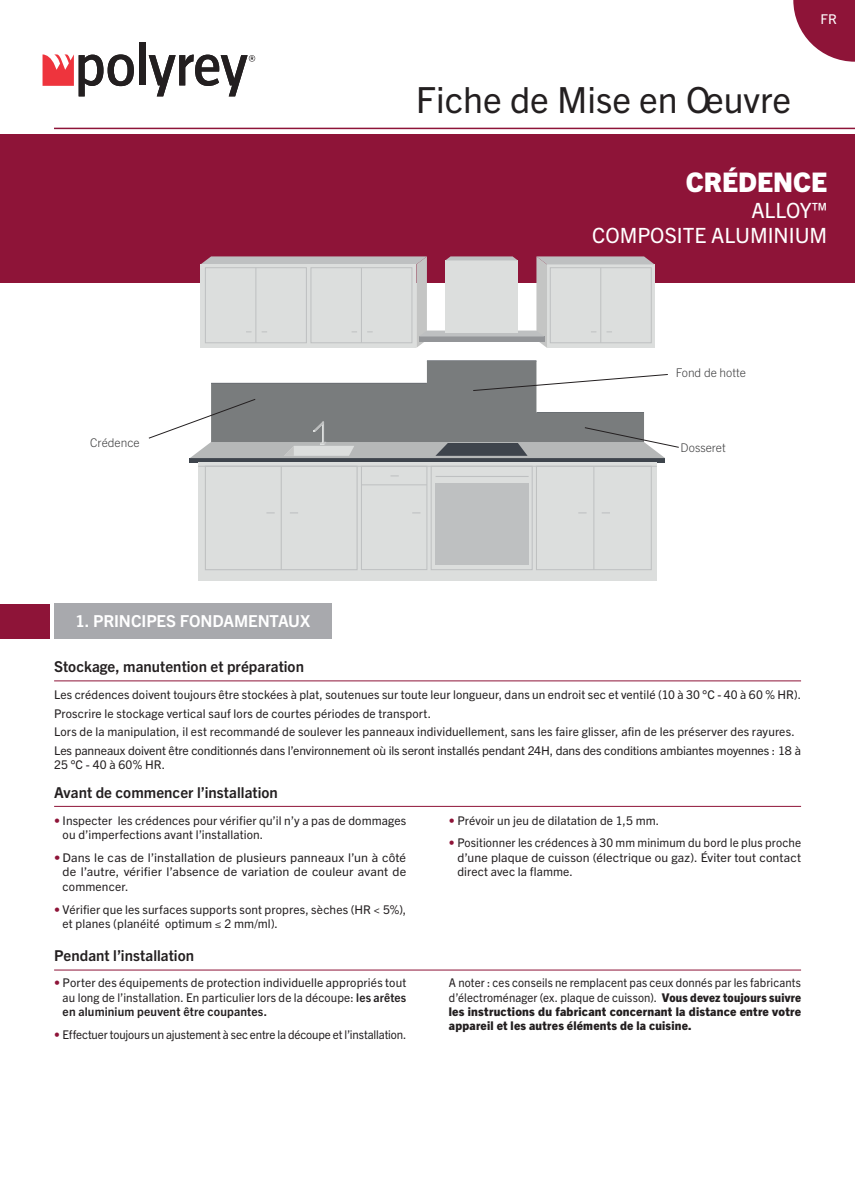
<style>
.page{position:relative;width:855px;height:1183px;background:#fff}
.page>*{position:absolute;margin:0;border:0;box-sizing:border-box;transform-origin:0 0}
.t1{font:36px "Trade Gothic Next LT Pro";color:#231f20}
.t2{font:800 27px "Trade Gothic Next LT Pro";color:#fff}
.t3{font:21px/25.2px "Trade Gothic Next LT Pro";color:#fff;text-align:right}
.t4{font:700 16.5px "Trade Gothic Next LT Pro";letter-spacing:-.005em;color:#fff}
.t5{font:700 15px "Trade Gothic Next LT Pro";letter-spacing:.005em;color:#231f20}
.t6{font:13.5px "Trade Gothic Next LT Pro";color:#fff}
.t7{font:12px/14.4px "Trade Gothic Next LT Pro";letter-spacing:.01em;color:#231f20}
.t8{font:800 12px/14.4px "Trade Gothic Next LT Pro";letter-spacing:.02em;color:#231f20;text-align:justify;scale:.96 1}
.t9{font:12px/14.4px "Trade Gothic Next LT Pro";letter-spacing:.01em;color:#231f20;text-align:justify;scale:1.05 1}
.t10{font:12px "Trade Gothic Next LT Pro";letter-spacing:-.01em;color:#231f20}
.t11{font:300 12px "Trade Gothic Next LT Pro";color:#3e3e3f}
.s1{color:#8e1438}
.s2{font-weight:700}
.s3{font-weight:400}
</style>
<div class="page">
<svg style="left:793px;top:0;width:62px;height:62px"></svg>
<hr style="left:54px;top:128px;width:801px;height:1px;background:#8e1438">
<div style="left:139px;top:43px;width:6px;height:42px;background:#231f20"></div>
<svg style="left:43px;top:54px;width:91px;height:42px"></svg>
<svg style="left:149px;top:55px;width:106px;height:41px"></svg>
<div style="left:0;top:134px;width:855px;height:148px;background:#8e1438"></div>
<hr style="left:427px;top:360px;width:109px;height:1px;background:#3e444c">
<hr style="left:190px;top:458px;width:475px;height:4px;background:#3e444c">
<div style="left:198px;top:462px;width:459px;height:119px;background:#dcdedd"></div>
<div style="left:536px;top:465px;width:115px;height:105px;border:1px solid #bec0c1"></div>
<hr style="left:593px;top:466px;width:1px;height:103px;background:#bec0c1">
<div style="left:205px;top:465px;width:152px;height:105px;border:1px solid #bec0c1"></div>
<hr style="left:281px;top:466px;width:1px;height:103px;background:#bec0c1">
<div style="left:431px;top:465px;width:101px;height:105px;border:1px solid #bec0c1"></div>
<hr style="left:198px;top:465px;width:459px;height:1px;background:#bec0c1">
<div style="left:361px;top:465px;width:66px;height:105px;border:1px solid #bec0c1"></div>
<hr style="left:361px;top:484px;width:66px;height:1px;background:#bec0c1">
<hr style="left:435px;top:476px;width:93px;height:1px;background:#bec0c1">
<div style="left:435px;top:483px;width:93px;height:81px;background:#bec0c1"></div>
<svg style="left:200px;top:256px;width:454px;height:92px;background:#d6d4d4"></svg>
<div style="left:54px;top:603px;width:277px;height:36px;background:#a8a9ad"></div>
<div style="left:0;top:604px;width:49px;height:34px;background:#8e1438"></div>
<hr style="left:54px;top:680px;width:747px;height:1px;background:#8e1438">
<hr style="left:54px;top:805px;width:747px;height:1px;background:#8e1438">
<hr style="left:54px;top:969px;width:747px;height:1px;background:#8e1438">
<svg style="left:148px;top:361px;width:531px;height:97px"></svg>
<h1 class="t1" style="left:416px;top:75px;width:377px">Fiche de Mise en Oeuvre</h1>
<p class="t6" style="left:820px;top:10px;width:18px">FR</p>
<h2 class="t2" style="left:686px;top:164px;width:143px">CRÉDENCE</h2>
<h3 class="t3" style="left:592px;top:196px;width:237px">ALLOY™<br>COMPOSITE ALUMINIUM</h3>
<p class="t11" style="left:90px;top:434px;width:51px">Crédence</p>
<h3 class="t4" style="left:75px;top:609px;width:236px">1. PRINCIPES FONDAMENTAUX</h3>
<p class="t5" style="left:54px;top:656px;width:251px">Stockage, manutention et préparation</p>
<p class="t11" style="left:676px;top:364px;width:72px">Fond de hotte</p>
<p class="t11" style="left:680px;top:439px;width:47px">Dosseret</p>
<p class="t7" style="left:54px;top:684px;width:748px;line-height:18.6px">Les crédences doivent toujours être stockées à plat, soutenues sur toute leur longueur, dans un endroit sec et ventilé (10 à 30 °C - 40 à 60 % HR).<br>Proscrire le stockage vertical sauf lors de courtes périodes de transport.<br>Lors de la manipulation, il est recommandé de soulever les panneaux individuellement, sans les faire glisser, afin de les préserver des rayures.<br>Les panneaux doivent être conditionnés dans l’environnement où ils seront installés pendant 24H, dans des conditions ambiantes moyennes : 18 à</p>
<p class="t7" style="left:54px;top:756px;width:113px">25 °C - 40 à 60% HR.</p>
<p class="t5" style="left:54px;top:781px;width:225px">Avant de commencer l’installation</p>
<p class="t7" style="left:63px;top:811px;width:345px;text-indent:-9px"><span class="s1">•</span> Inspecter les crédences pour vérifier qu’il n’y a pas de dommages ou d’imperfections avant l’installation.</p>
<p class="t9" style="left:63px;top:849px;width:329px;text-indent:-9px"><span class="s1">•</span> Dans le cas de l’installation de plusieurs panneaux l’un à côté de l’autre, vérifier l’absence de variation de couleur avant de commencer.</p>
<p class="t7" style="left:63px;top:900px;width:345px;text-indent:-9px"><span class="s1">•</span> Vérifier que les surfaces supports sont propres, sèches (HR &lt; 5%), et planes (planéité optimum ≤ 2 mm/ml).</p>
<p class="t5" style="left:54px;top:945px;width:141px">Pendant l’installation</p>
<p class="t7" style="left:63px;top:974px;width:345px;text-align:justify;text-indent:-9px"><span class="s1">•</span> Porter des équipements de protection individuelle appropriés tout au long de l’installation. En particulier lors de la découpe: <span class="s2">les arêtes en aluminium peuvent être coupantes.</span></p>
<p class="t10" style="left:54px;top:1025px;width:354px"><span class="s1">•</span> Effectuer toujours un ajustement à sec entre la découpe et l’installation.</p>
<p class="t7" style="left:449px;top:811px;width:212px"><span class="s1">•</span> Prévoir un jeu de dilatation de 1,5 mm.</p>
<p class="t7" style="left:457px;top:834px;width:345px;text-align:justify;text-indent:-9px"><span class="s1">•</span> Positionner les crédences à 30 mm minimum du bord le plus proche d’une plaque de cuisson (électrique ou gaz). Éviter tout contact direct avec la flamme.</p>
<p class="t8" style="left:449px;top:974px;width:368px"><span class="s3">A noter : ces conseils ne remplacent pas ceux donnés par les fabricants d’électroménager (ex. plaque de cuisson).</span> Vous devez toujours suivre les instructions du fabricant concernant la distance entre votre appareil et les autres éléments de la cuisine.</p>
</div>
